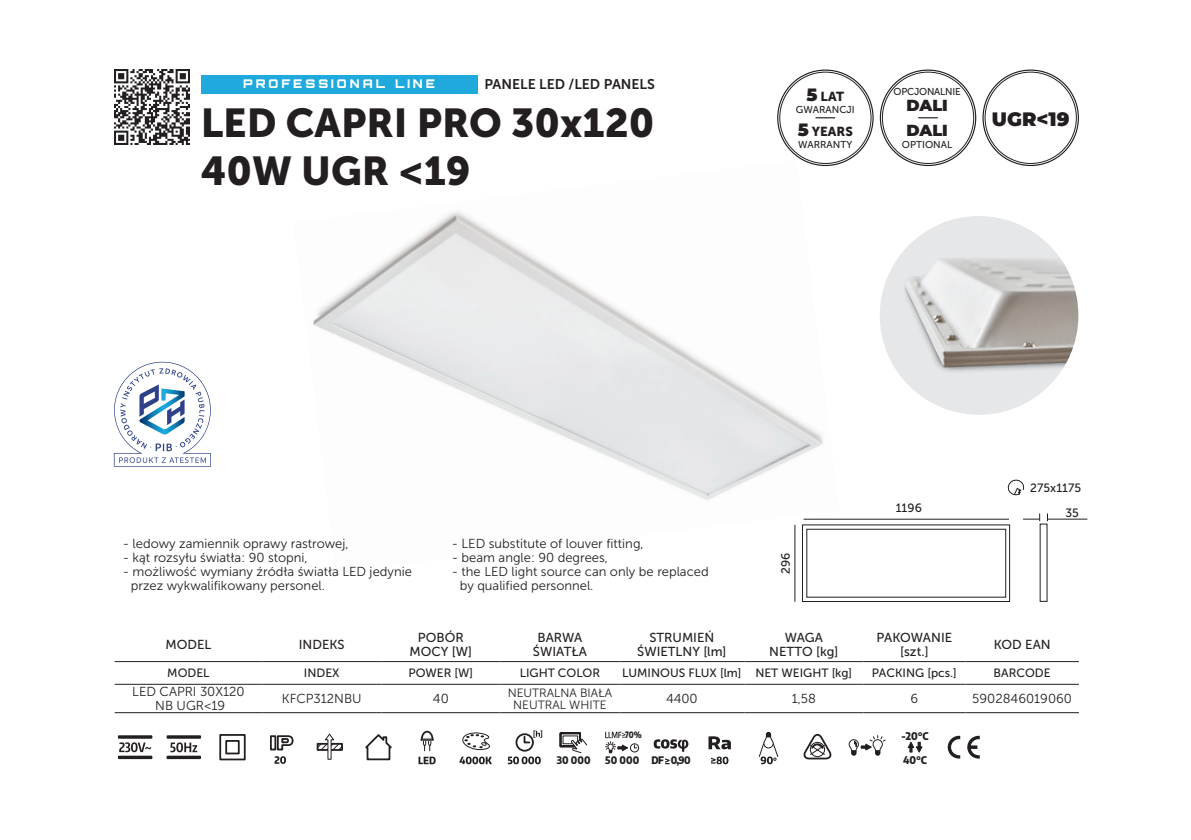
<style>
.page{position:relative;width:1191px;height:840px;background:#fff}
.page>*{position:absolute;margin:0;border:0;box-sizing:border-box;transform-origin:0 0}
.t1{font:40px/48px "Museo Sans 900";color:#231f20}
.t2{font:900 19.4px "Montserrat";color:#231f20}
.t3{font:900 16px/25.4px "Montserrat";color:#231f20}
.t4{font:14px "Museo Sans 700";color:#231f20}
.t5{font:13px/14px "Museo Sans 300";color:#231f20}
.t6{font:13px/14px "Museo Sans 500";color:#231f20;text-align:center}
.t7{font:13px "Museo Sans 900";color:#231f20}
.t8{font:12px "Museo Sans 500";color:#231f20}
.t9{font:12px/12px "Museo Sans 300";color:#231f20;text-align:center}
.t10{font:900 12px "Orbitron";letter-spacing:.25em;color:#fff}
.t11{font:800 semi-condensed 10.4px "Encode Sans";color:#231f20}
.t12{font:800 semi-condensed 10.2px "Encode Sans";color:#231f20}
.t13{font:10px "Museo Sans 500";color:#231f20}
.t14{font:10px "Museo Sans 500";letter-spacing:-.02em;color:#231f20}
.t15{font:800 semi-condensed 8.6px "Encode Sans";color:#231f20;scale:.9 1}
.s1{font-family:"Montserrat";font-weight:900;font-size:17.8px}
</style>
<div class="page">
<img style="left:313px;top:160px;width:526px;height:411px">
<img style="left:114px;top:70px;width:75px;height:75px">
<div style="left:201px;top:75px;width:276px;height:18px;background:#1fa9dc"></div>
<svg style="left:115px;top:662px;width:963px;height:23px"></svg>
<svg style="left:262px;top:662px;width:119px;height:21px"></svg>
<hr style="left:115px;top:661px;width:147px;height:1px;background:#231f20">
<hr style="left:381px;top:661px;width:119px;height:1px;background:#231f20">
<hr style="left:500px;top:661px;width:119px;height:1px;background:#231f20">
<hr style="left:619px;top:661px;width:125px;height:1px;background:#231f20">
<hr style="left:744px;top:661px;width:119px;height:1px;background:#231f20">
<hr style="left:863px;top:661px;width:102px;height:1px;background:#231f20">
<hr style="left:965px;top:661px;width:113px;height:1px;background:#231f20">
<hr style="left:115px;top:683px;width:147px;height:1px;background:#231f20">
<hr style="left:115px;top:712px;width:147px;height:1px;background:#231f20">
<hr style="left:381px;top:683px;width:119px;height:1px;background:#231f20">
<hr style="left:381px;top:712px;width:119px;height:1px;background:#231f20">
<hr style="left:500px;top:683px;width:119px;height:1px;background:#231f20">
<hr style="left:500px;top:712px;width:119px;height:1px;background:#231f20">
<hr style="left:619px;top:683px;width:125px;height:1px;background:#231f20">
<hr style="left:619px;top:712px;width:125px;height:1px;background:#231f20">
<hr style="left:744px;top:683px;width:119px;height:1px;background:#231f20">
<hr style="left:744px;top:712px;width:119px;height:1px;background:#231f20">
<hr style="left:863px;top:683px;width:102px;height:1px;background:#231f20">
<hr style="left:863px;top:712px;width:102px;height:1px;background:#231f20">
<hr style="left:965px;top:683px;width:113px;height:1px;background:#231f20">
<hr style="left:965px;top:712px;width:113px;height:1px;background:#231f20">
<hr style="left:262px;top:661px;width:119px;height:1px;background:#231f20">
<hr style="left:262px;top:683px;width:119px;height:1px;background:#231f20">
<hr style="left:262px;top:712px;width:119px;height:1px;background:#231f20">
<svg style="left:119px;top:742px;width:32px;height:9px"></svg>
<div style="left:118px;top:734px;width:34px;height:4px;border:2px solid #231f20"></div>
<div style="left:118px;top:755px;width:34px;height:3px;border:2px solid #231f20"></div>
<div style="left:167px;top:734px;width:34px;height:4px;border:2px solid #231f20"></div>
<div style="left:167px;top:755px;width:34px;height:3px;border:2px solid #231f20"></div>
<svg style="left:170px;top:742px;width:27px;height:9px"></svg>
<svg style="left:219px;top:734px;width:27px;height:26px"></svg>
<svg style="left:270px;top:735px;width:24px;height:28px"></svg>
<svg style="left:316px;top:733px;width:27px;height:26px"></svg>
<svg style="left:365px;top:734px;width:27px;height:26px"></svg>
<svg style="left:418px;top:756px;width:17px;height:7px"></svg>
<svg style="left:420px;top:730px;width:14px;height:20px"></svg>
<svg style="left:459px;top:756px;width:33px;height:7px"></svg>
<svg style="left:462px;top:732px;width:28px;height:18px"></svg>
<svg style="left:508px;top:730px;width:34px;height:33px"></svg>
<svg style="left:559px;top:732px;width:29px;height:21px"></svg>
<svg style="left:605px;top:731px;width:34px;height:23px"></svg>
<svg style="left:653px;top:739px;width:35px;height:12px"></svg>
<svg style="left:665px;top:758px;width:4px;height:5px"></svg>
<svg style="left:711px;top:756px;width:17px;height:7px"></svg>
<svg style="left:708px;top:736px;width:23px;height:13px"></svg>
<svg style="left:758px;top:732px;width:21px;height:31px"></svg>
<svg style="left:803px;top:733px;width:29px;height:26px"></svg>
<svg style="left:848px;top:735px;width:38px;height:21px"></svg>
<svg style="left:907px;top:741px;width:16px;height:11px"></svg>
<svg style="left:947px;top:735px;width:13px;height:23px"></svg>
<svg style="left:967px;top:735px;width:12px;height:23px"></svg>
<hr style="left:1047px;top:518px;width:40px;height:1px;background:#231f20">
<svg style="left:1023px;top:513px;width:17px;height:8px"></svg>
<hr style="left:803px;top:518px;width:206px;height:1px;background:#231f20">
<hr style="left:794px;top:524px;width:1px;height:77px;background:#231f20">
<div style="left:806px;top:528px;width:200px;height:69px;border:1px solid #231f20"></div>
<svg style="left:1007px;top:479px;width:18px;height:16px"></svg>
<div style="left:777px;top:70px;width:96px;height:95px;background:#fff;border-radius:50%"></div>
<svg style="left:815px;top:117px;width:20px;height:1px"></svg>
<svg style="left:918px;top:117px;width:20px;height:1px"></svg>
<svg style="left:114px;top:361px;width:97px;height:105px"></svg>
<img style="left:879px;top:216px;width:199px;height:198px;border-radius:99px">
<p class="t10" style="left:243px;top:76px;width:193px">PROFESSIONAL LINE</p>
<p class="t4" style="left:484px;top:76px;width:172px">PANELE LED /LED PANELS</p>
<h1 class="t1" style="left:201px;top:98px;width:455px">LED CAPRI PRO 30x120<br>40W UGR &lt;19</h1>
<p class="t7" style="left:806px;top:89px;width:39px"><span class="s1">5</span> LAT</p>
<p class="t13" style="left:796px;top:104px;width:60px">GWARANCJI</p>
<p class="t7" style="left:798px;top:123px;width:56px"><span class="s1">5</span> YEARS</p>
<p class="t13" style="left:798px;top:138px;width:56px">WARRANTY</p>
<p class="t14" style="left:893px;top:86px;width:69px">OPCJONALNIE</p>
<p class="t3" style="left:906px;top:92px;width:43px">DALI<br>DALI</p>
<p class="t13" style="left:902px;top:139px;width:52px">OPTIONAL</p>
<h2 class="t2" style="left:992px;top:104px;width:79px">UGR&lt;19</h2>
<p class="t5" style="left:123px;top:536px;width:227px">- ledowy zamiennik oprawy rastrowej,</p>
<p class="t5" style="left:123px;top:550px;width:186px">- kąt rozsyłu światła: 90 stopni,</p>
<p class="t5" style="left:131px;top:564px;width:283px;text-indent:-8px">- możliwość wymiany źródła światła LED jedynie przez wykwalifikowany personel.</p>
<p class="t5" style="left:452px;top:536px;width:194px">- LED substitute of louver fitting,</p>
<p class="t5" style="left:452px;top:550px;width:158px">- beam angle: 90 degrees,</p>
<p class="t5" style="left:460px;top:564px;width:250px;text-indent:-8px">- the LED light source can only be replaced by qualified personnel.</p>
<p class="t8" style="left:779px;top:573px;width:23px;rotate:-90deg">296</p>
<p class="t8" style="left:895px;top:501px;width:28px">1196</p>
<p class="t8" style="left:1030px;top:481px;width:52px">275x1175</p>
<p class="t8" style="left:1065px;top:506px;width:15px">35</p>
<p class="t6" style="left:165px;top:637px;width:47px">MODEL</p>
<p class="t6" style="left:299px;top:637px;width:47px">INDEKS</p>
<p class="t6" style="left:409px;top:630px;width:64px">POBÓR<br>MOCY [W]</p>
<p class="t6" style="left:533px;top:630px;width:55px">BARWA<br>ŚWIATŁA</p>
<p class="t6" style="left:637px;top:630px;width:91px">STRUMIEŃ<br>ŚWIETLNY [lm]</p>
<p class="t6" style="left:769px;top:630px;width:71px">WAGA<br>NETTO [kg]</p>
<p class="t6" style="left:876px;top:630px;width:77px">PAKOWANIE [szt.]</p>
<p class="t6" style="left:993px;top:637px;width:59px">KOD EAN</p>
<p class="t8" style="left:167px;top:666px;width:44px">MODEL</p>
<p class="t8" style="left:304px;top:666px;width:37px">INDEX</p>
<p class="t8" style="left:408px;top:666px;width:66px">POWER [W]</p>
<p class="t8" style="left:520px;top:666px;width:82px">LIGHT COLOR</p>
<p class="t8" style="left:622px;top:666px;width:231px">LUMINOUS FLUX [lm] NET WEIGHT [kg]</p>
<p class="t8" style="left:872px;top:666px;width:86px">PACKING [pcs.]</p>
<p class="t8" style="left:993px;top:666px;width:59px">BARCODE</p>
<p class="t5" style="left:132px;top:684px;width:114px;text-align:center">LED CAPRI 30X120<br>NB UGR&lt;19</p>
<p class="t5" style="left:282px;top:691px;width:81px">KFCP312NBU</p>
<p class="t5" style="left:433px;top:691px;width:17px">40</p>
<p class="t9" style="left:507px;top:686px;width:106px">NEUTRALNA BIAŁA<br>NEUTRAL WHITE</p>
<p class="t5" style="left:666px;top:691px;width:33px">4400</p>
<p class="t5" style="left:791px;top:691px;width:26px">1,58</p>
<p class="t5" style="left:910px;top:691px;width:9px">6</p>
<p class="t5" style="left:972px;top:691px;width:101px">5902846019060</p>
<p class="t12" style="left:556px;top:752px;width:35px">30 000</p>
<p class="t15" style="left:625px;top:727px;width:20px">70%</p>
<p class="t12" style="left:605px;top:752px;width:87px">50 000 DF 0,90</p>
<p class="t11" style="left:901px;top:727px;width:29px">-20°C</p>
<p class="t11" style="left:903px;top:751px;width:25px">40°C</p>
</div>
